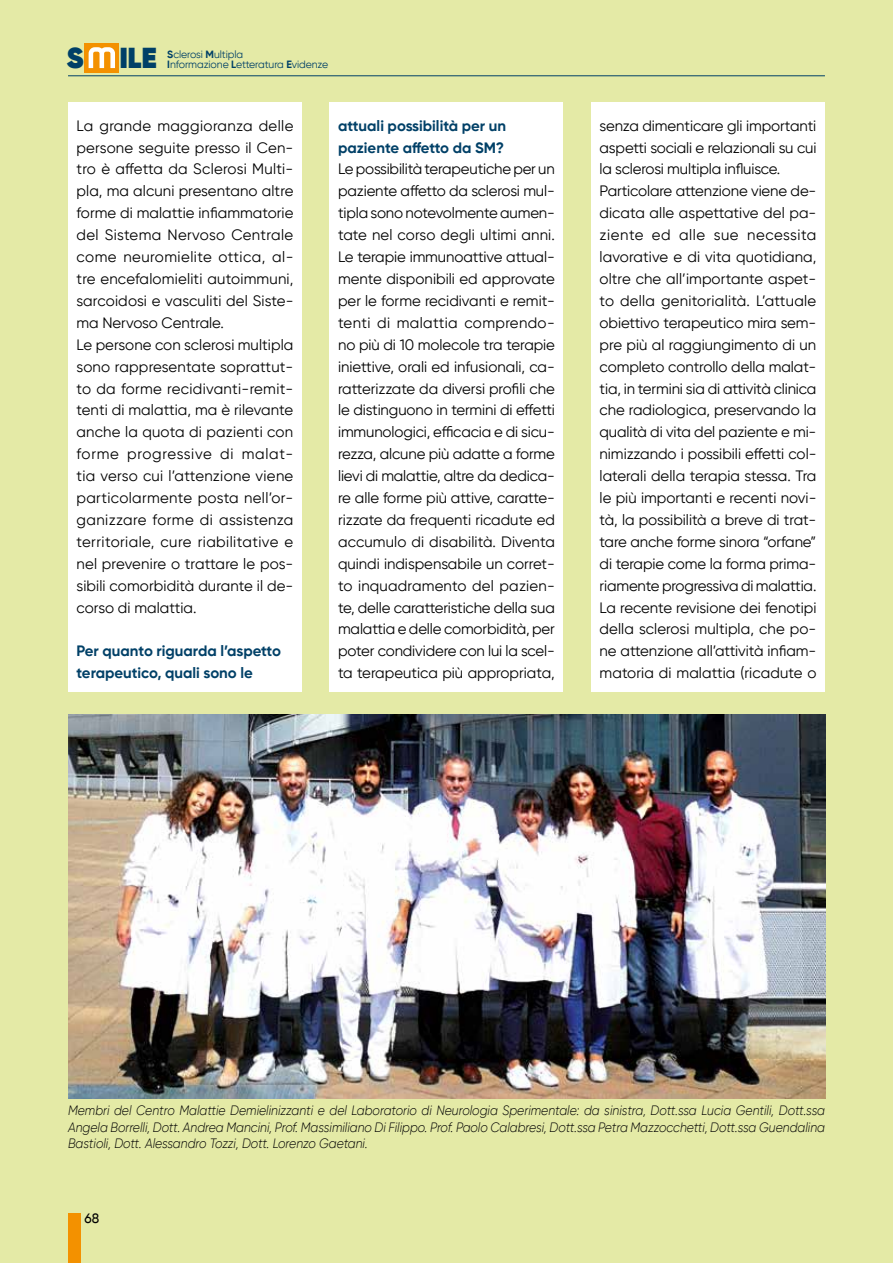
<style>
.page{position:relative;width:893px;height:1263px;background:#e4eaa6}
.page>*{position:absolute;margin:0;border:0;box-sizing:border-box;transform-origin:0 0}
.t1{font:800 28.8px "Gilroy";color:#004067}
.t2{font:15px/21.9px "Gilroy";color:#000}
.t3{font:700 15px/21.9px "Gilroy";color:#004067}
.t4{font:italic 300 13.5px/16.5px "Gilroy";color:#000;text-align:justify;scale:.9 1}
.t5{font:500 13.5px "Gilroy";color:#000}
.t6{font:10.5px "Gilroy";letter-spacing:-.01em;color:#004067}
.s1{font-weight:700}
</style>
<div class="page">
<div style="left:68px;top:1214px;width:13px;height:49px;background:#f39100"></div>
<hr style="left:68px;top:75px;width:757px;height:1px;background:#004067">
<div style="left:85px;top:43px;width:34px;height:30px;background:#f39100"></div>
<svg style="left:88px;top:47px;width:27px;height:22px"></svg>
<div style="left:330px;top:102px;width:233px;height:590px;background:#fff"></div>
<div style="left:591px;top:102px;width:234px;height:590px;background:#fff"></div>
<div style="left:68px;top:102px;width:234px;height:590px;background:#fff"></div>
<img style="left:68px;top:715px;width:757px;height:383px">
<h1 class="t1" style="left:67px;top:39px;width:92px">S ILE</h1>
<p class="t6" style="left:167px;top:47px;width:77px"><span class="s1">S</span>clerosi <span class="s1">M</span>ultipla</p>
<p class="t6" style="left:167px;top:58px;width:162px"><span class="s1">I</span>nformazione <span class="s1">L</span>etteratura <span class="s1">E</span>videnze</p>
<p class="t2" style="left:77px;top:114px;width:218px">La grande maggioranza delle persone seguite presso il Cen&shy;tro è affetta da Sclerosi Multi&shy;pla, ma alcuni presentano altre forme di malattie infiammatorie del Sistema Nervoso Centrale come neuromielite ottica, al&shy;tre encefalomieliti autoimmuni, sarcoidosi e vasculiti del Siste&shy;ma Nervoso Centrale.<br>Le persone con sclerosi multipla sono rappresentate soprattut&shy;to da forme recidivanti-remit&shy;tenti di malattia, ma è rilevante anche la quota di pazienti con forme progressive di malat&shy;tia verso cui l’attenzione viene particolarmente posta nell’or&shy;ganizzare forme di assistenza territoriale, cure riabilitative e nel prevenire o trattare le pos&shy;sibili comorbidità durante il de&shy;corso di malattia.</p>
<p class="t3" style="left:77px;top:640px;width:206px">Per quanto riguarda l’aspetto terapeutico, quali sono le</p>
<p class="t3" style="left:338px;top:114px;width:170px">attuali possibilità per un paziente affetto da SM?</p>
<p class="t2" style="left:338px;top:158px;width:218px;text-align:justify">Le possibilità terapeutiche per un paziente affetto da sclerosi mul&shy;tipla sono notevolmente aumen&shy;tate nel corso degli ultimi anni.<br>Le terapie immunoattive attual&shy;mente disponibili ed approvate per le forme recidivanti e remit&shy;tenti di malattia comprendo&shy;no più di 10 molecole tra terapie iniettive, orali ed infusionali, ca&shy;ratterizzate da diversi profili che le distinguono in termini di effetti immunologici, efficacia e di sicu&shy;rezza, alcune più adatte a forme lievi di malattie, altre da dedica&shy;re alle forme più attive, caratte&shy;rizzate da frequenti ricadute ed accumulo di disabilità. Diventa quindi indispensabile un corret&shy;to inquadramento del pazien&shy;te, delle caratteristiche della sua malattia e delle comorbidità, per poter condividere con lui la scel&shy;ta terapeutica più appropriata,</p>
<p class="t2" style="left:600px;top:114px;width:218px">senza dimenticare gli importanti aspetti sociali e relazionali su cui la sclerosi multipla influisce.<br>Particolare attenzione viene de&shy;dicata alle aspettative del pa&shy;ziente ed alle sue necessita lavorative e di vita quotidiana, oltre che all’importante aspet&shy;to della genitorialità. L’attuale obiettivo terapeutico mira sem&shy;pre più al raggiungimento di un completo controllo della malat&shy;tia, in termini sia di attività clinica che radiologica, preservando la qualità di vita del paziente e mi&shy;nimizzando i possibili effetti col&shy;laterali della terapia stessa. Tra le più importanti e recenti novi&shy;tà, la possibilità a breve di trat&shy;tare anche forme sinora “orfane” di terapie come la forma prima&shy;riamente progressiva di malattia.<br>La recente revisione dei fenotipi della sclerosi multipla, che po&shy;ne attenzione all’attività infiam&shy;matoria di malattia (ricadute o</p>
<p class="t4" style="left:68px;top:1102px;width:843px">Membri del Centro Malattie Demielinizzanti e del Laboratorio di Neurologia Sperimentale: da sinistra, Dott.ssa Lucia Gentili, Dott.ssa Angela Borrelli, Dott. Andrea Mancini, Prof. Massimiliano Di Filippo. Prof. Paolo Calabresi, Dott.ssa Petra Mazzocchetti, Dott.ssa Guendalina Bastioli, Dott. Alessandro Tozzi, Dott. Lorenzo Gaetani.</p>
<p class="t5" style="left:85px;top:1210px;width:16px">68</p>
</div>
